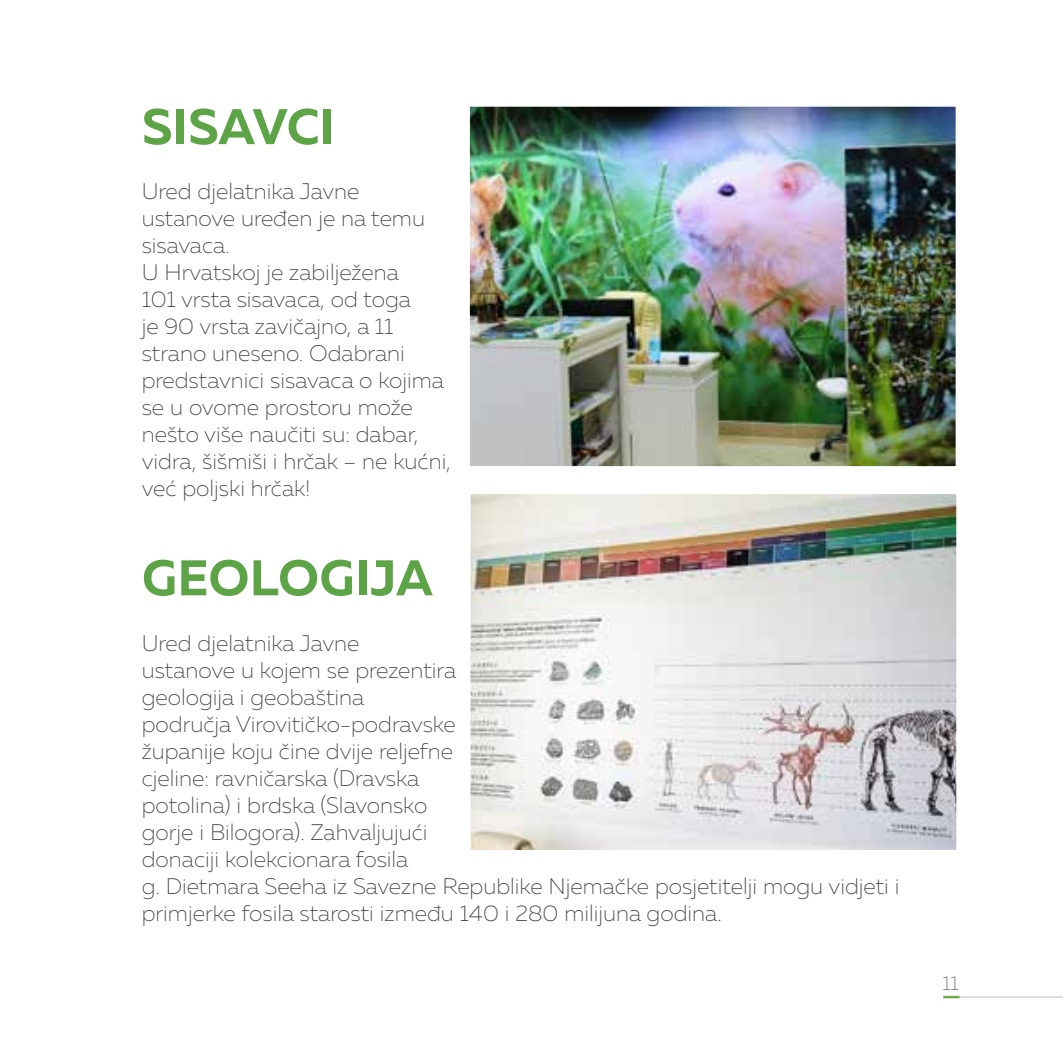
<style>
.page{position:relative;width:1063px;height:1063px;background:#fff}
.page>*{position:absolute;margin:0;border:0;box-sizing:border-box;transform-origin:0 0}
.t1{font:50px "Muller Regular 13";letter-spacing:.01em;color:#5ca446}
.t2{font:22.5px/27px "Muller Regular 8";color:#414042}
.t3{font:20px "Muller Regular 8";color:#6d6e71}
</style>
<div class="page">
<hr style="left:957px;top:997px;width:106px;height:1px;background:#bcbec0">
<svg style="left:943px;top:996px;width:17px;height:2px"></svg>
<img style="left:469px;top:106px;width:487px;height:361px">
<img style="left:470px;top:494px;width:487px;height:356px">
<h1 class="t1" style="left:142px;top:95px;width:195px">SISAVCI</h1>
<p class="t2" style="left:142px;top:178px;width:311px">Ured djelatnika Javne ustanove uređen je na temu sisavaca.<br>U Hrvatskoj je zabilježena<br>101 vrsta sisavaca, od toga<br>je 90 vrsta zavičajno, a 11 strano uneseno. Odabrani predstavnici sisavaca o kojima se u ovome prostoru može nešto više naučiti su: dabar, vidra, šišmiši i hrčak – ne kućni, već poljski hrčak!</p>
<h1 class="t1" style="left:142px;top:547px;width:292px">GEOLOGIJA</h1>
<p class="t2" style="left:142px;top:629px;width:759px">Ured djelatnika Javne<br>ustanove u kojem se prezentira<br>geologija i geobaština<br>područja Virovitičko-podravske<br>županije koju čine dvije reljefne<br>cjeline: ravničarska (Dravska<br>potolina) i brdska (Slavonsko<br>gorje i Bilogora). Zahvaljujući<br>donaciji kolekcionara fosila<br>g. Dietmara Seeha iz Savezne Republike Njemačke posjetitelji mogu vidjeti i primjerke fosila starosti između 140 i 280 milijuna godina.</p>
<p class="t3" style="left:943px;top:971px;width:18px">11</p>
</div>
